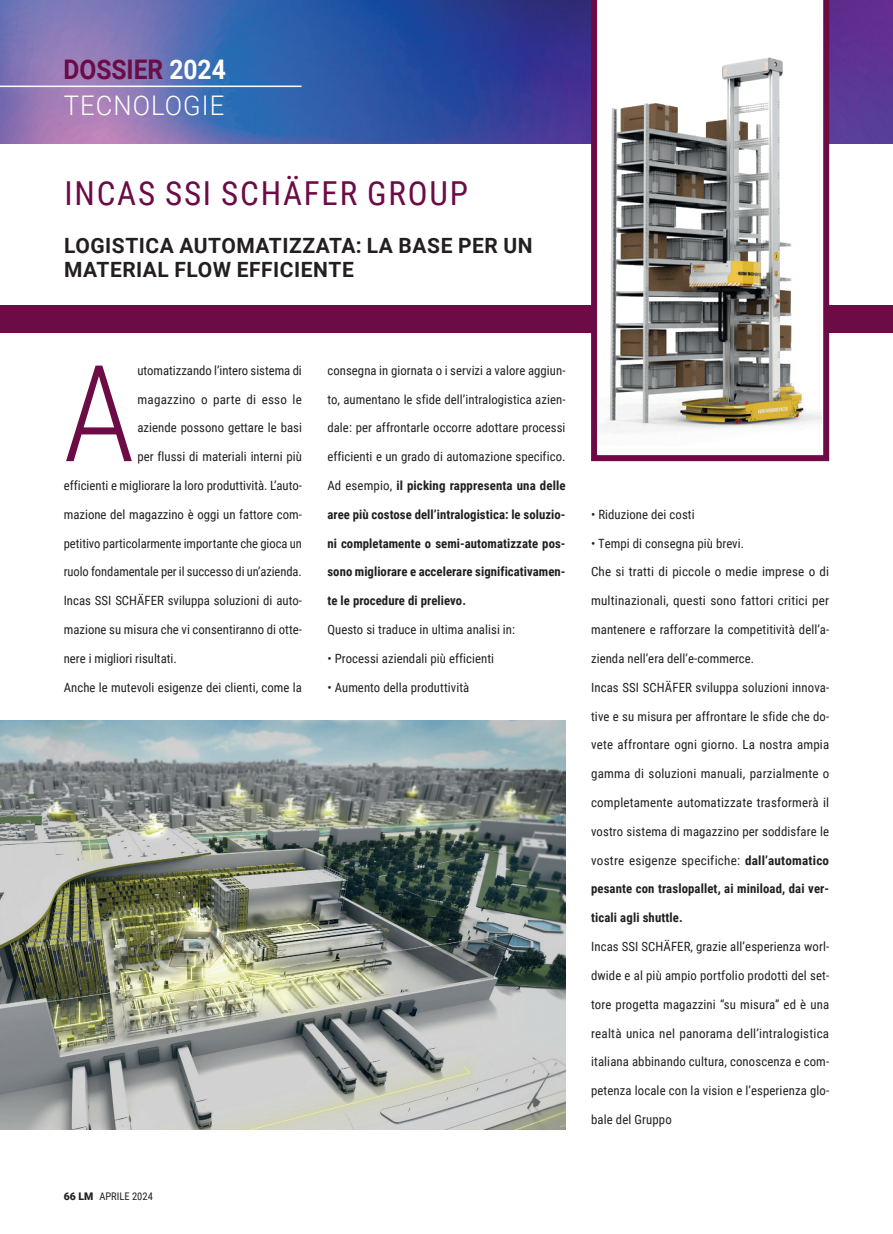
<style>
.page{position:relative;width:893px;height:1234px;background:#fff}
.page>*{position:absolute;margin:0;border:0;box-sizing:border-box;transform-origin:0 0}
.DOSS_BODY___CAPOLETTERA_022{font:300 134.25px "Roboto Condensed";color:#6c0b45}
.NOME_AZIENDA_SOTTOTILO{font:33px "Roboto Condensed";letter-spacing:.055em;color:#6c0b45}
.t1{font:300 27px/35.4px "Roboto";letter-spacing:.04em;color:#fff;scale:.95 1}
.DOSS_SOMMARIO_022{font:700 21px/24px "Roboto";letter-spacing:.025em;color:#231f20}
.DOSS_BODY_022{font:12.75px "Roboto Condensed";letter-spacing:.01em;color:#231f20}
.DOSS_BODY___CAPOLETTERA_022-2{font:12.75px "Roboto Condensed";color:#231f20}
.DOSS_BODY_022-2{font:700 12.75px "Roboto Condensed";letter-spacing:.005em;color:#231f20}
.t2{font:10.5px "Roboto Condensed";color:#231f20}
.s1{font-weight:700;color:#6c0b45}
.s2{font-weight:700}
.s3{font-weight:400}
.s4{font-family:"Roboto";font-weight:900}
</style>
<div class="page">
<img style="left:0;top:0;width:893px;height:144px">
<hr style="left:0;top:86px;width:302px;height:1px;background:#fff">
<img style="left:0;top:720px;width:566px;height:409px">
<div style="left:0;top:305px;width:893px;height:28px;background:#6c0b45"></div>
<svg style="left:591px;top:0;width:238px;height:461px"></svg>
<h3 class="t1" style="left:63px;top:51px;width:172px"><span class="s1">DOSSIER</span> <span class="s2">2024<br></span>TECNOLOGIE</h3>
<p class="NOME_AZIENDA_SOTTOTILO" style="left:64px;top:170px;width:405px">INCAS SSI SCHÄFER GROUP</p>
<p class="DOSS_SOMMARIO_022" style="left:64px;top:232px;width:470px">LOGISTICA AUTOMATIZZATA: LA BASE PER UN<br>MATERIAL FLOW EFFICIENTE</p>
<p class="DOSS_BODY___CAPOLETTERA_022" style="left:63px;top:319px;width:73px">A</p>
<p class="DOSS_BODY___CAPOLETTERA_022-2" style="left:137px;top:361px;width:166px">utomatizzando l’intero sistema di</p>
<p class="DOSS_BODY___CAPOLETTERA_022-2" style="left:137px;top:390px;width:166px">magazzino o parte di esso le</p>
<p class="DOSS_BODY___CAPOLETTERA_022-2" style="left:137px;top:419px;width:166px">aziende possono gettare le basi</p>
<p class="DOSS_BODY___CAPOLETTERA_022-2" style="left:137px;top:447px;width:166px">per flussi di materiali interni più</p>
<p class="DOSS_BODY___CAPOLETTERA_022-2" style="left:64px;top:476px;width:240px">efficienti e migliorare la loro produttività. L’auto-</p>
<p class="DOSS_BODY___CAPOLETTERA_022-2" style="left:64px;top:505px;width:240px">mazione del magazzino è oggi un fattore com-</p>
<p class="DOSS_BODY___CAPOLETTERA_022-2" style="left:64px;top:534px;width:240px">petitivo particolarmente importante che gioca un</p>
<p class="DOSS_BODY___CAPOLETTERA_022-2" style="left:64px;top:563px;width:240px">ruolo fondamentale per il successo di un’azienda.</p>
<p class="DOSS_BODY___CAPOLETTERA_022-2" style="left:64px;top:591px;width:240px">Incas SSI SCHÄFER sviluppa soluzioni di auto-</p>
<p class="DOSS_BODY___CAPOLETTERA_022-2" style="left:64px;top:620px;width:240px">mazione su misura che vi consentiranno di otte-</p>
<p class="DOSS_BODY___CAPOLETTERA_022-2" style="left:64px;top:649px;width:115px">nere i migliori risultati.</p>
<p class="DOSS_BODY_022" style="left:64px;top:678px;width:240px">Anche le mutevoli esigenze dei clienti, come la</p>
<p class="DOSS_BODY_022" style="left:327px;top:361px;width:240px">consegna in giornata o i servizi a valore aggiun-</p>
<p class="DOSS_BODY_022" style="left:327px;top:390px;width:240px">to, aumentano le sfide dell’intralogistica azien-</p>
<p class="DOSS_BODY_022" style="left:327px;top:419px;width:240px">dale: per affrontarle occorre adottare processi</p>
<p class="DOSS_BODY_022" style="left:327px;top:447px;width:240px">efficienti e un grado di automazione specifico.</p>
<p class="DOSS_BODY_022-2" style="left:327px;top:476px;width:240px"><span class="s3">Ad esempio,</span> il picking rappresenta una delle</p>
<p class="DOSS_BODY_022-2" style="left:327px;top:505px;width:240px">aree più costose dell’intralogistica: le soluzio-</p>
<p class="DOSS_BODY_022-2" style="left:327px;top:534px;width:240px">ni completamente o semi-automatizzate pos-</p>
<p class="DOSS_BODY_022-2" style="left:327px;top:563px;width:240px">sono migliorare e accelerare significativamen-</p>
<p class="DOSS_BODY_022-2" style="left:327px;top:591px;width:140px">te le procedure di prelievo.</p>
<p class="DOSS_BODY_022" style="left:327px;top:620px;width:189px">Questo si traduce in ultima analisi in:</p>
<p class="DOSS_BODY_022" style="left:327px;top:649px;width:168px">• Processi aziendali più efficienti</p>
<p class="DOSS_BODY_022" style="left:327px;top:678px;width:143px">• Aumento della produttività</p>
<p class="DOSS_BODY_022" style="left:591px;top:505px;width:105px">• Riduzione dei costi</p>
<p class="DOSS_BODY_022" style="left:591px;top:534px;width:155px">• Tempi di consegna più brevi.</p>
<p class="DOSS_BODY_022" style="left:591px;top:563px;width:240px">Che si tratti di piccole o medie imprese o di</p>
<p class="DOSS_BODY_022" style="left:591px;top:591px;width:240px">multinazionali, questi sono fattori critici per</p>
<p class="DOSS_BODY_022" style="left:591px;top:620px;width:240px">mantenere e rafforzare la competitività dell’a-</p>
<p class="DOSS_BODY_022" style="left:591px;top:649px;width:165px">zienda nell’era dell’e-commerce.</p>
<p class="DOSS_BODY_022" style="left:591px;top:678px;width:240px">Incas SSI SCHÄFER sviluppa soluzioni innova-</p>
<p class="DOSS_BODY_022" style="left:591px;top:707px;width:240px">tive e su misura per affrontare le sfide che do-</p>
<p class="DOSS_BODY_022" style="left:591px;top:735px;width:240px">vete affrontare ogni giorno. La nostra ampia</p>
<p class="DOSS_BODY_022" style="left:591px;top:764px;width:240px">gamma di soluzioni manuali, parzialmente o</p>
<p class="DOSS_BODY_022" style="left:591px;top:793px;width:240px">completamente automatizzate trasformerà il</p>
<p class="DOSS_BODY_022" style="left:591px;top:822px;width:240px">vostro sistema di magazzino per soddisfare le</p>
<p class="DOSS_BODY_022" style="left:591px;top:851px;width:240px">vostre esigenze specifiche: <span class="s2">dall’automatico</span></p>
<p class="DOSS_BODY_022-2" style="left:591px;top:879px;width:240px">pesante con traslopallet, ai miniload, dai ver-</p>
<p class="DOSS_BODY_022-2" style="left:591px;top:908px;width:93px">ticali agli shuttle.</p>
<p class="DOSS_BODY_022" style="left:591px;top:937px;width:240px">Incas SSI SCHÄFER, grazie all’esperienza worl-</p>
<p class="DOSS_BODY_022" style="left:591px;top:966px;width:240px">dwide e al più ampio portfolio prodotti del set-</p>
<p class="DOSS_BODY_022" style="left:591px;top:995px;width:240px">tore progetta magazzini “su misura” ed è una</p>
<p class="DOSS_BODY_022" style="left:591px;top:1023px;width:240px">realtà unica nel panorama dell’intralogistica</p>
<p class="DOSS_BODY_022" style="left:591px;top:1052px;width:240px">italiana abbinando cultura, conoscenza e com-</p>
<p class="DOSS_BODY_022" style="left:591px;top:1081px;width:240px">petenza locale con la vision e l’esperienza glo-</p>
<p class="DOSS_BODY_022" style="left:591px;top:1110px;width:82px">bale del Gruppo</p>
<p class="t2" style="left:64px;top:1188px;width:91px"><span class="s4">66 LM</span> APRILE 2024</p>
</div>
